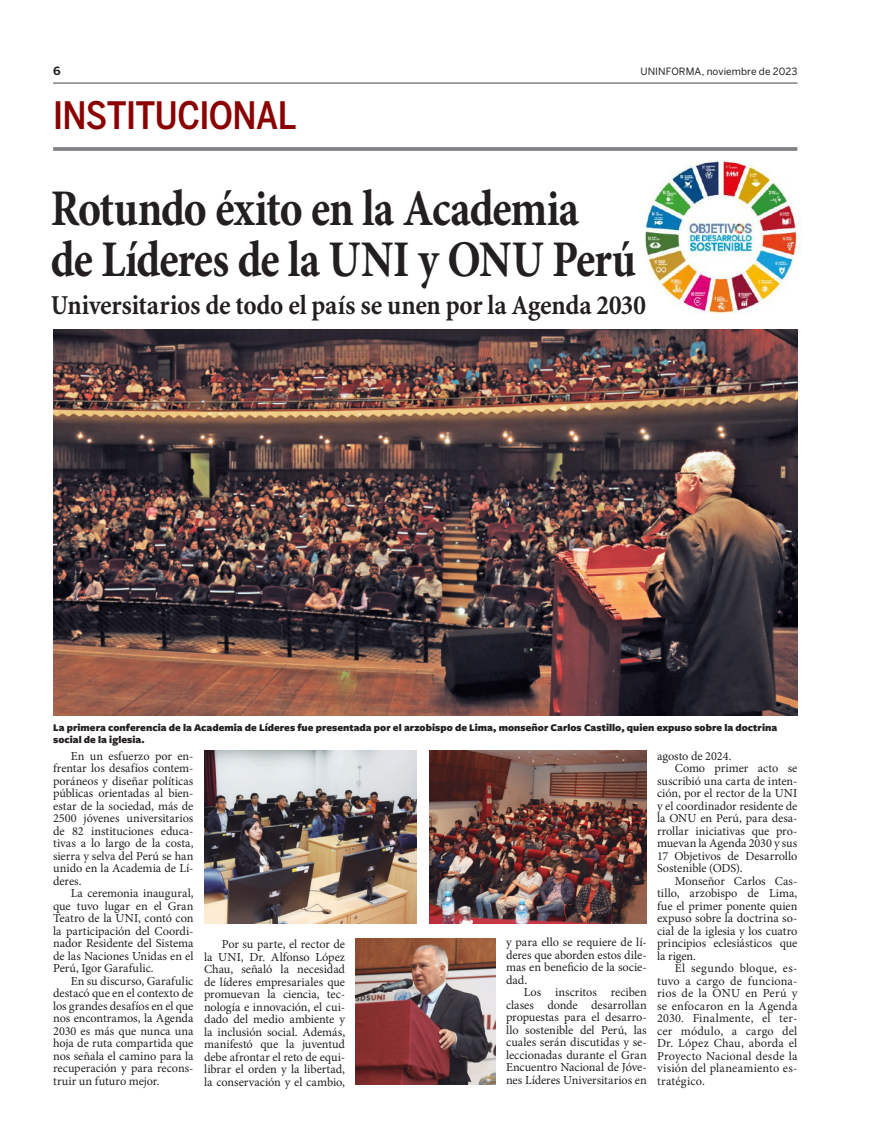
<style>
.page{position:relative;width:886px;height:1134px;background:#fff}
.page>*{position:absolute;margin:0;border:0;box-sizing:border-box;transform-origin:0 0}
.t1{font:700 51.38px/51.4px "Mignon";letter-spacing:-.025em;color:#231f20;scale:.85 1}
.t2{font:500 condensed 37.5px "Benton Sans";letter-spacing:-.015em;color:#8b0202}
.t3{font:700 condensed 27.75px "Minion";letter-spacing:-.01em;color:#231f20}
.t4{font:12.25px/12.5px "Mignon";color:#231f20;text-align:justify}
.t5{font:12.25px "Mignon";letter-spacing:.02em;color:#231f20}
.t6{font:700 11.25px "Benton Sans";color:#231f20}
.t7{font:900 10.62px/12.8px "Freight Sans Pro";letter-spacing:.005em;color:#231f20}
.t8{font:10px "Benton Sans";letter-spacing:.01em;color:#231f20}
</style>
<div class="page">
<hr style="left:53px;top:83px;width:744px;height:1px;background:#808285">
<hr style="left:53px;top:147px;width:744px;height:4px;background:#8c8e90">
<img style="left:640px;top:161px;width:161px;height:153px">
<img style="left:429px;top:751px;width:218px;height:172px">
<img style="left:204px;top:751px;width:212px;height:172px">
<img style="left:53px;top:330px;width:745px;height:386px">
<img style="left:355px;top:938px;width:140px;height:146px">
<p class="t6" style="left:53px;top:64px;width:9px">6</p>
<p class="t8" style="left:640px;top:66px;width:158px">UNINFORMA, noviembre de 2023</p>
<h2 class="t2" style="left:53px;top:93px;width:245px">INSTITUCIONAL</h2>
<h1 class="t1" style="left:51px;top:182px;width:690px">Rotundo éxito en la Academia<br>de Líderes de la UNI y ONU Perú</h1>
<h3 class="t3" style="left:51px;top:290px;width:596px">Universitarios de todo el país se unen por la Agenda 2030</h3>
<p class="t7" style="left:53px;top:720px;width:725px">La primera conferencia de la Academia de Líderes fue presentada por el arzobispo de Lima, monseñor Carlos Castillo, quien expuso sobre la doctrina social de la iglesia.</p>
<p class="t4" style="left:53px;top:750px;width:142px;text-indent:18px">En un esfuerzo por en&shy;frentar los desafíos contem&shy;poráneos y diseñar políticas públicas orientadas al bien&shy;estar de la sociedad, más de 2500 jóvenes universitarios de 82 instituciones educa&shy;tivas a lo largo de la costa, sierra y selva del Perú se han unido en la Academia de Lí&shy;deres.</p>
<p class="t4" style="left:53px;top:887px;width:142px;text-indent:18px">La ceremonia inaugural, que tuvo lugar en el Gran Teatro de la UNI, contó con la participación del Coordi&shy;nador Residente del Sistema de las Naciones Unidas en el Perú, Igor Garafulic.</p>
<p class="t4" style="left:53px;top:975px;width:142px;text-indent:18px">En su discurso, Garafulic destacó que en el contexto de los grandes desafíos en el que nos encontramos, la Agenda 2030 es más que nunca una hoja de ruta compartida que nos señala el camino para la recuperación y para recons&shy;truir un futuro mejor.</p>
<p class="t4" style="left:204px;top:938px;width:142px;text-indent:18px">Por su parte, el rector de la UNI, Dr. Alfonso López Chau, señaló la necesidad de líderes empresariales que promuevan la ciencia, tec&shy;nología e innovación, el cui&shy;dado del medio ambiente y la inclusión social. Además, manifestó que la juventud debe afrontar el reto de equi&shy;librar el orden y la libertad, la conservación y el cambio,</p>
<p class="t4" style="left:506px;top:936px;width:142px">y para ello se requiere de lí&shy;deres que aborden estos dile&shy;mas en beneficio de la socie&shy;dad.</p>
<p class="t4" style="left:506px;top:986px;width:142px;text-indent:18px">Los inscritos reciben clases donde desarrollan propuestas para el desarro&shy;llo sostenible del Perú, las cuales serán discutidas y se&shy;leccionadas durante el Gran Encuentro Nacional de Jóve&shy;nes Líderes Universitarios en</p>
<p class="t4" style="left:657px;top:750px;width:76px">agosto de 2024.</p>
<p class="t4" style="left:675px;top:762px;width:124px">Como primer acto se</p>
<p class="t4" style="left:657px;top:775px;width:142px">suscribió una carta de inten-</p>
<p class="t4" style="left:657px;top:787px;width:142px">ción, por el rector de la UNI</p>
<p class="t4" style="left:657px;top:800px;width:142px">y el coordinador residente de</p>
<p class="t4" style="left:657px;top:812px;width:142px">la ONU en Perú, para desa-</p>
<p class="t4" style="left:657px;top:825px;width:142px">rrollar iniciativas que pro-</p>
<p class="t4" style="left:657px;top:837px;width:142px">muevan la Agenda 2030 y sus</p>
<p class="t4" style="left:657px;top:850px;width:142px">17 Objetivos de Desarrollo</p>
<p class="t4" style="left:657px;top:862px;width:87px">Sostenible (ODS).</p>
<p class="t4" style="left:675px;top:875px;width:124px">Monseñor Carlos Cas-</p>
<p class="t4" style="left:657px;top:887px;width:142px">tillo, arzobispo de Lima,</p>
<p class="t4" style="left:657px;top:900px;width:142px">fue el primer ponente quien</p>
<p class="t4" style="left:657px;top:912px;width:142px">expuso sobre la doctrina so-</p>
<p class="t4" style="left:657px;top:925px;width:142px">cial de la iglesia y los cuatro</p>
<p class="t4" style="left:657px;top:937px;width:142px">principios eclesiásticos que</p>
<p class="t4" style="left:657px;top:950px;width:41px">la rigen.</p>
<p class="t5" style="left:675px;top:960px;width:124px">El segundo bloque, es-</p>
<p class="t4" style="left:657px;top:975px;width:142px">tuvo a cargo de funciona-</p>
<p class="t4" style="left:657px;top:987px;width:142px">rios de la ONU en Perú y</p>
<p class="t4" style="left:657px;top:1000px;width:142px">se enfocaron en la Agenda</p>
<p class="t4" style="left:657px;top:1012px;width:142px">2030. Finalmente, el ter-</p>
<p class="t4" style="left:657px;top:1025px;width:142px">cer módulo, a cargo del</p>
<p class="t4" style="left:657px;top:1037px;width:142px">Dr. López Chau, aborda el</p>
<p class="t4" style="left:657px;top:1050px;width:142px">Proyecto Nacional desde la</p>
<p class="t4" style="left:657px;top:1062px;width:142px">visión del planeamiento es-</p>
<p class="t5" style="left:657px;top:1073px;width:49px">tratégico.</p>
</div>
